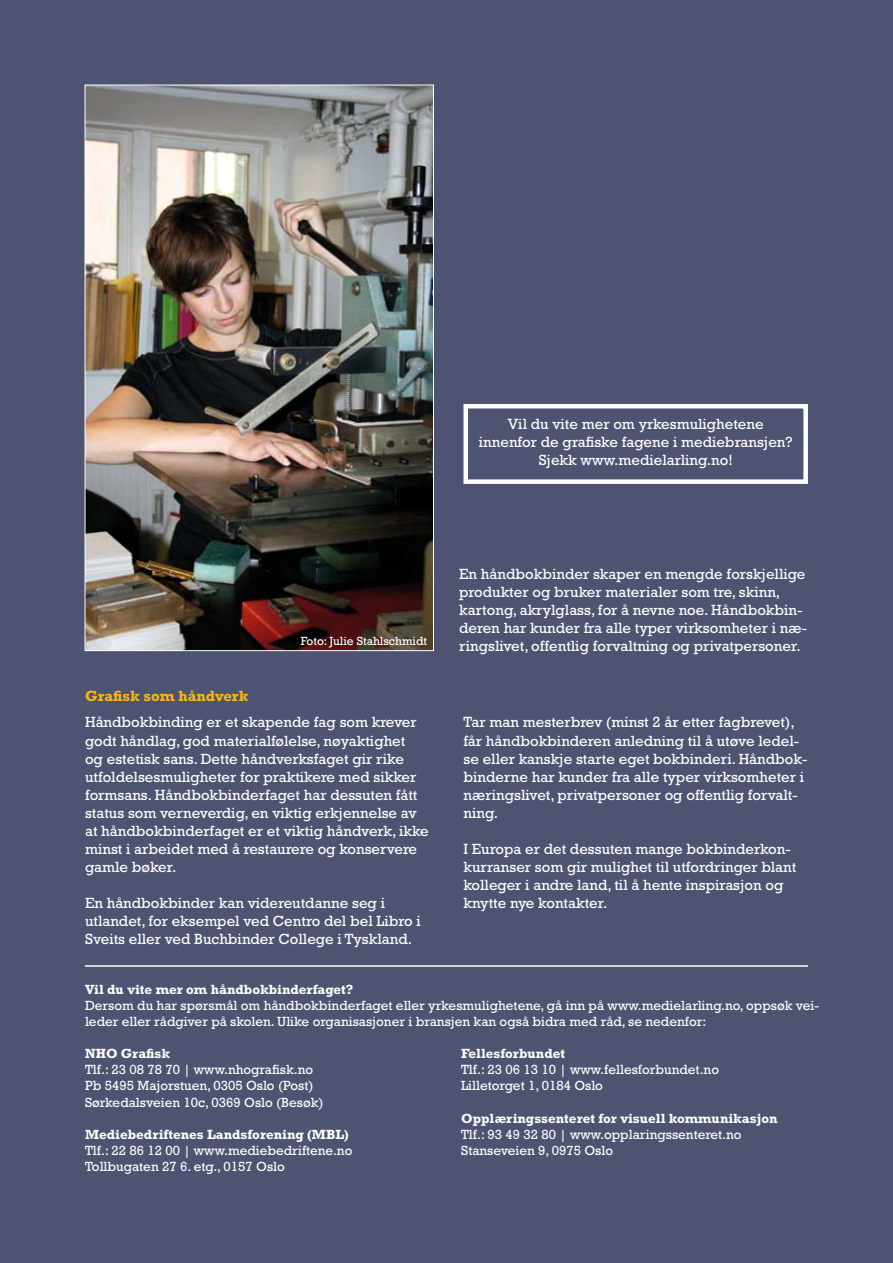
<style>
.page{position:relative;width:893px;height:1263px;background:#4e5372}
.page>*{position:absolute;margin:0;border:0;box-sizing:border-box;transform-origin:0 0}
.t1{font:15px/18px "Rockwell";color:#fff}
.t2{font:700 15px "Rockwell";color:#fab80f}
.t3{font:13.5px/16.2px "Rockwell";color:#fff}
.t4{font:700 13.5px "Rockwell";color:#fff}
.t5{font:12px "Rockwell";color:#fff}
</style>
<div class="page">
<hr style="left:85px;top:965px;width:723px;height:2px;background:#fff">
<img style="left:87px;top:87px;width:345px;height:562px">
<div style="left:463px;top:404px;width:345px;height:80px;border:4px solid #fff"></div>
<p class="t1" style="left:479px;top:414px;width:315px;text-align:center">Vil du vite mer om yrkesmulighetene innenfor de grafiske fagene i mediebransjen?<br>Sjekk www.medielarling.no!</p>
<p class="t2" style="left:85px;top:687px;width:165px">Grafisk som håndverk</p>
<p class="t5" style="left:301px;top:634px;width:128px">Foto: Julie Stahlschmidt</p>
<p class="t1" style="left:85px;top:713px;width:345px">Håndbokbinding er et skapende fag som krever godt håndlag, god materialfølelse, nøyaktighet<br>og estetisk sans. Dette håndverksfaget gir rike utfoldelsesmuligheter for praktikere med sikker formsans. Håndbokbinderfaget har dessuten fått status som verneverdig, en viktig erkjennelse av at håndbokbinderfaget er et viktig håndverk, ikke minst i arbeidet med å restaurere og konservere gamle bøker.</p>
<p class="t1" style="left:85px;top:893px;width:337px">En håndbokbinder kan videreutdanne seg i utlandet, for eksempel ved Centro del bel Libro i<br>Sveits eller ved Buchbinder College i Tyskland.</p>
<p class="t1" style="left:459px;top:565px;width:349px">En håndbokbinder skaper en mengde forskjellige produkter og bruker materialer som tre, skinn, kartong, akrylglass, for å nevne noe. Håndbokbin&shy;deren har kunder fra alle typer virksomheter i næ&shy;ringslivet, offentlig forvaltning og privatpersoner.</p>
<p class="t1" style="left:463px;top:713px;width:345px">Tar man mesterbrev (minst 2 år etter fagbrevet), får håndbokbinderen anledning til å utøve ledel&shy;se eller kanskje starte eget bokbinderi. Håndbok&shy;binderne har kunder fra alle typer virksomheter i næringslivet, privatpersoner og offentlig forvalt&shy;ning.</p>
<p class="t1" style="left:463px;top:839px;width:334px">I Europa er det dessuten mange bokbinderkon&shy;kurranser som gir mulighet til utfordringer blant kolleger i andre land, til å hente inspirasjon og knytte nye kontakter.</p>
<p class="t4" style="left:85px;top:981px;width:270px">Vil du vite mer om håndbokbinderfaget?</p>
<p class="t3" style="left:85px;top:997px;width:736px">Dersom du har spørsmål om håndbokbinderfaget eller yrkesmulighetene, gå inn på www.medielarling.no, oppsøk vei&shy;leder eller rådgiver på skolen. Ulike organisasjoner i bransjen kan også bidra med råd, se nedenfor:</p>
<p class="t4" style="left:85px;top:1045px;width:87px">NHO Grafisk</p>
<p class="t3" style="left:85px;top:1061px;width:240px">Tlf.: 23 08 78 70 | www.nhografisk.no<br>Pb 5495 Majorstuen, 0305 Oslo (Post)<br>Sørkedalsveien 10c, 0369 Oslo (Besøk)</p>
<p class="t4" style="left:85px;top:1126px;width:265px">Mediebedriftenes Landsforening (MBL)</p>
<p class="t3" style="left:85px;top:1142px;width:269px">Tlf.: 22 86 12 00 | www.mediebedriftene.no<br>Tollbugaten 27 6. etg., 0157 Oslo</p>
<p class="t4" style="left:461px;top:1045px;width:105px">Fellesforbundet</p>
<p class="t3" style="left:461px;top:1061px;width:259px">Tlf.: 23 06 13 10 | www.fellesforbundet.no<br>Lilletorget 1, 0184 Oslo</p>
<p class="t4" style="left:461px;top:1110px;width:318px">Opplæringssenteret for visuell kommunikasjon</p>
<p class="t3" style="left:461px;top:1126px;width:282px">Tlf.: 93 49 32 80 | www.opplaringssenteret.no<br>Stanseveien 9, 0975 Oslo</p>
</div>
